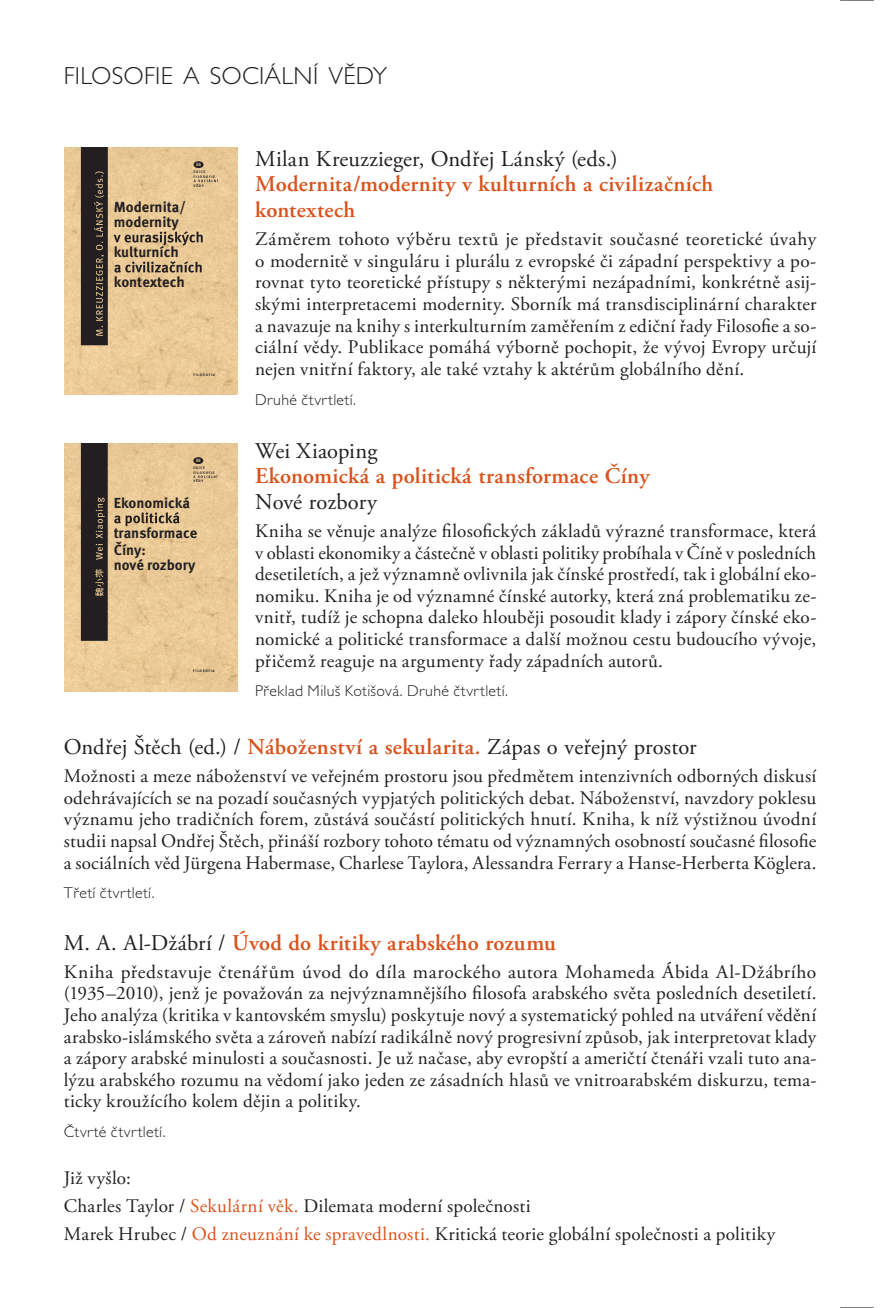
<style>
.page{position:relative;width:893px;height:1308px;background:#fff}
.page>*{position:absolute;margin:0;border:0;box-sizing:border-box;transform-origin:0 0}
.t1{font:300 24.75px "Gill Sans CE";letter-spacing:.015em;color:#231f20}
.t2{font:600 22.5px/25.2px "Adobe Garamond Pro";letter-spacing:.015em;color:#d9531c}
.t3{font:22.5px "Adobe Garamond Pro";letter-spacing:.005em;color:#231f20}
.t4{font:19.12px/21.6px "Adobe Garamond Pro";letter-spacing:.015em;color:#231f20;text-align:justify}
.t5{font:300 15.75px "Gill Sans CE";letter-spacing:.03em;color:#231f20}
.t6{font:700 14.62px/15.1px "Meta Pro";color:#231f20}
.t7{font:700 3.6px/4.5px "Meta Pro";letter-spacing:.2em;color:#231f20}
.s1{font-weight:400;color:#231f20}
.s2{font-weight:600;color:#d9531c}
.s3{color:#d9531c}
</style>
<div class="page">
<img style="left:64px;top:147px;width:174px;height:247px">
<svg style="left:114px;top:231px;width:89px;height:14px"></svg>
<svg style="left:114px;top:261px;width:88px;height:12px"></svg>
<svg style="left:194px;top:179px;width:24px;height:3px"></svg>
<svg style="left:194px;top:161px;width:10px;height:7px"></svg>
<svg style="left:81px;top:147px;width:27px;height:198px;background:#2f2927"></svg>
<img style="left:64px;top:443px;width:174px;height:248px">
<svg style="left:114px;top:512px;width:66px;height:14px"></svg>
<svg style="left:193px;top:475px;width:24px;height:3px"></svg>
<svg style="left:193px;top:457px;width:10px;height:7px"></svg>
<svg style="left:81px;top:443px;width:27px;height:198px;background:#2c2725"></svg>
<hr style="left:840px;top:0;width:34px;height:1px;background:#000">
<hr style="left:840px;top:1307px;width:34px;height:1px;background:#000">
<p class="t1" style="left:64px;top:62px;width:325px">FILOSOFIE A SOCIÁLNÍ VĚDY</p>
<p class="t2" style="left:255px;top:147px;width:460px"><span class="s1">Milan Kreuzzieger, Ondřej Lánský (eds.)<br></span>Modernita/modernity v kulturních a civilizačních kontextech</p>
<p class="t4" style="left:255px;top:229px;width:563px">Záměrem tohoto výběru textů je představit současné teoretické úvahy o modernitě v singuláru i plurálu z evropské či západní perspektivy a po&shy;rovnat tyto teoretické přístupy s některými nezápadními, konkrétně asij&shy;skými interpretacemi modernity. Sborník má transdisciplinární charakter a navazuje na knihy s interkulturním zaměřením z ediční řady Filosofie a so&shy;ciální vědy. Publikace pomáhá výborně pochopit, že vývoj Evropy určují nejen vnitřní faktory, ale také vztahy k aktérům globálního dění.</p>
<p class="t5" style="left:255px;top:390px;width:102px">Druhé čtvrtletí.</p>
<p class="t2" style="left:255px;top:439px;width:396px"><span class="s1">Wei Xiaoping<br></span>Ekonomická a politická transformace Číny<br><span class="s1">Nové rozbory</span></p>
<p class="t4" style="left:255px;top:521px;width:563px">Kniha se věnuje analýze filosofických základů výrazné transformace, která v oblasti ekonomiky a částečně v oblasti politiky probíhala v Číně v posledních desetiletích, a jež významně ovlivnila jak čínské prostředí, tak i globální eko&shy;nomiku. Kniha je od významné čínské autorky, která zná problematiku ze&shy;vnitř, tudíž je schopna daleko hlouběji posoudit klady i zápory čínské eko&shy;nomické a politické transformace a další možnou cestu budoucího vývoje, přičemž reaguje na argumenty řady západních autorů.</p>
<p class="t5" style="left:255px;top:682px;width:254px">Překlad Miluš Kotišová. Druhé čtvrtletí.</p>
<p class="t3" style="left:64px;top:733px;width:634px">Ondřej Štěch (ed.) / <span class="s2">Náboženství a sekularita.</span> Zápas o veřejný prostor</p>
<p class="t4" style="left:64px;top:766px;width:754px">Možnosti a meze náboženství ve veřejném prostoru jsou předmětem intenzivních odborných diskusí odehrávajících se na pozadí současných vypjatých politických debat. Náboženství, navzdory poklesu významu jeho tradičních forem, zůstává součástí politických hnutí. Kniha, k níž výstižnou úvodní studii napsal Ondřej Štěch, přináší rozbory tohoto tématu od významných osobností současné filosofie a sociálních věd Jürgena Habermase, Charlese Taylora, Alessandra Ferrary a Hanse-Herberta Köglera.</p>
<p class="t5" style="left:64px;top:884px;width:92px">Třetí čtvrtletí.</p>
<p class="t2" style="left:64px;top:930px;width:494px"><span class="s1">M. A. Al-Džábrí /</span> Úvod do kritiky arabského rozumu</p>
<p class="t4" style="left:64px;top:961px;width:754px">Kniha představuje čtenářům úvod do díla marockého autora Mohameda Ábida Al-Džábrího (1935–2010), jenž je považován za nejvýznamnějšího filosofa arabského světa posledních desetiletí.<br>Jeho analýza (kritika v kantovském smyslu) poskytuje nový a systematický pohled na utváření vědění arabsko-islámského světa a zároveň nabízí radikálně nový progresivní způsob, jak interpretovat klady a zápory arabské minulosti a současnosti. Je už načase, aby evropští a američtí čtenáři vzali tuto ana&shy;lýzu arabského rozumu na vědomí jako jeden ze zásadních hlasů ve vnitroarabském diskurzu, tema&shy;ticky kroužícího kolem dějin a politiky.</p>
<p class="t5" style="left:64px;top:1122px;width:103px">Čtvrté čtvrtletí.</p>
<p class="t4" style="left:64px;top:1165px;width:713px;line-height:27.9px;text-align:left">Již vyšlo:<br>Charles Taylor / <span class="s3">Sekulární věk.</span> Dilemata moderní společnosti<br>Marek Hrubec / <span class="s3">Od zneuznání ke spravedlnosti.</span> Kritická teorie globální společnosti a politiky</p>
<p class="t7" style="left:194px;top:169px;width:23px">EDICE<br>FILOSOFIE</p>
<p class="t7" style="left:194px;top:183px;width:12px">VĚDY</p>
<p class="t6" style="left:114px;top:199px;width:74px">Modernita/ modernity</p>
<p class="t6" style="left:114px;top:236px;width:73px;line-height:29.9px">kulturních kontextech</p>
<p class="t7" style="left:194px;top:372px;width:23px">FILOSOFIA</p>
<p class="t7" style="left:193px;top:465px;width:23px">EDICE<br>FILOSOFIE</p>
<p class="t7" style="left:193px;top:479px;width:12px">VĚDY</p>
<p class="t6" style="left:114px;top:487px;width:85px;line-height:29.9px">Ekonomická transformace</p>
<p class="t6" style="left:114px;top:542px;width:83px">Číny:<br>nové rozbory</p>
<p class="t7" style="left:193px;top:668px;width:23px">FILOSOFIA</p>
</div>
